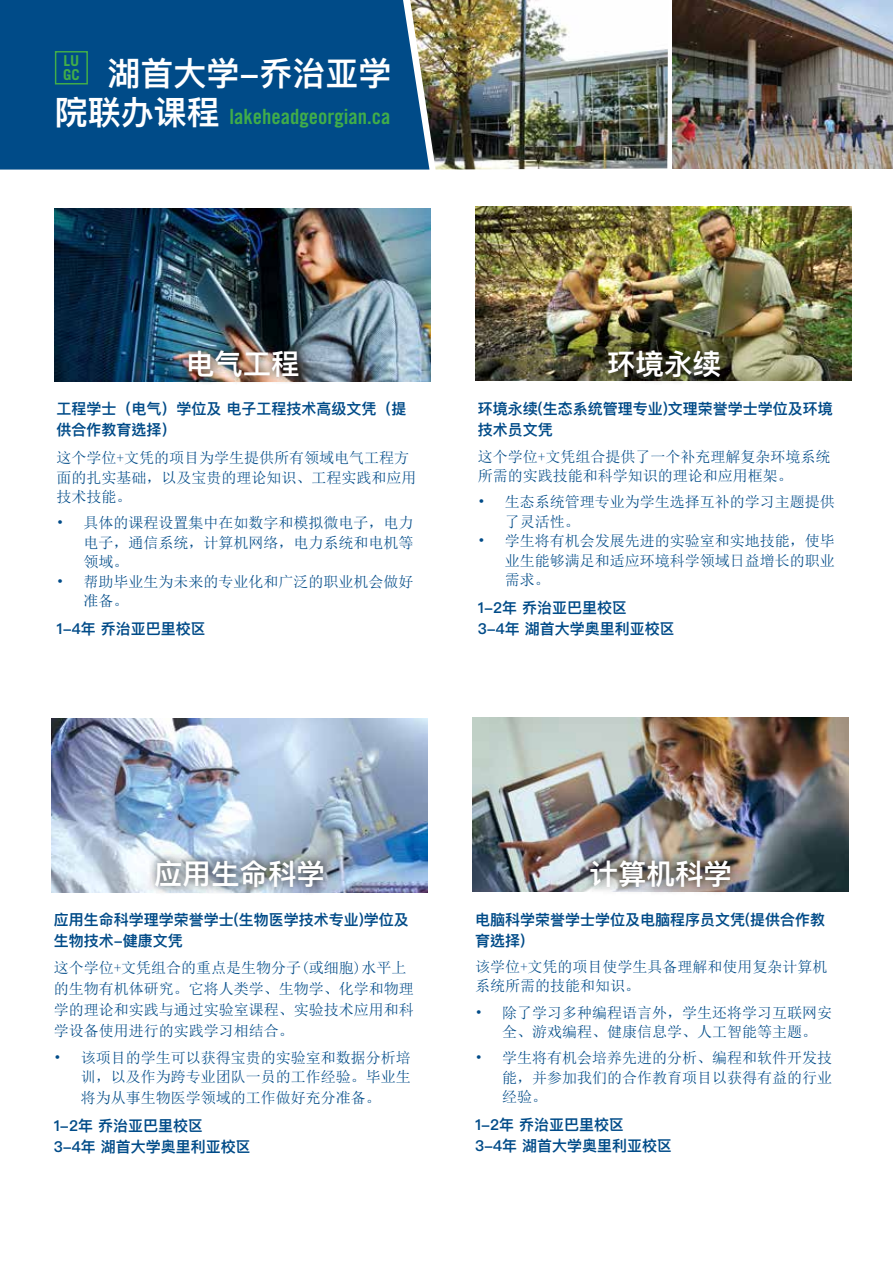
<style>
.page{position:relative;width:893px;height:1263px;background:#fff}
.page>*{position:absolute;margin:0;border:0;box-sizing:border-box;transform-origin:0 0}
.t1{font:600 33px "Ping Fang HK";color:#fff}
.t2{font:600 28.5px "Ping Fang HK";color:#fff}
.t3{font:21px "Trade Gothic LT Std Bd Cn 20";color:#41ad49}
.t4{font:15px/19.5px "Sim Sun";color:#004b88}
.t5{font:600 15px/21px "Ping Fang HK";color:#004b88}
.t6{font:700 15px "Trade Gothic LT Std";color:#41ad49}
.s1{font-family:"Trade Gothic LT Std";font-weight:700;font-size:15px;color:#41ad49}
.s2{font-family:"Ping Fang HK";font-weight:600;font-size:33px;color:#fff}
</style>
<div class="page">
<img style="left:429px;top:0;width:239px;height:170px">
<img style="left:673px;top:0;width:220px;height:168px">
<div style="left:0;top:0;width:429px;height:170px;background:#004b88"></div>
<div style="left:55px;top:51px;width:33px;height:34px;border:2px solid #41ad49"></div>
<img style="left:54px;top:208px;width:376px;height:174px">
<img style="left:52px;top:718px;width:375px;height:174px">
<img style="left:476px;top:207px;width:376px;height:174px">
<img style="left:473px;top:717px;width:376px;height:174px">
<div style="left:180px;top:341px;width:127px;height:44px;background:#000;opacity:.85"></div>
<div style="left:147px;top:851px;width:186px;height:45px;background:#000;opacity:.85"></div>
<div style="left:600px;top:341px;width:129px;height:45px;background:#000;opacity:.85"></div>
<div style="left:581px;top:851px;width:158px;height:45px;background:#000;opacity:.85"></div>
<p class="t6" style="left:63px;top:52px;width:17px">LU</p>
<h1 class="t1" style="left:63px;top:52px;width:330px"><span class="s1">GC</span> 湖首大学-乔治亚学</h1>
<h3 class="t3" style="left:55px;top:103px;width:337px"><span class="s2">院联办课程</span> lakeheadgeorgian.ca</h3>
<h2 class="t2" style="left:186px;top:346px;width:115px">电气工程</h2>
<p class="t5" style="left:57px;top:398px;width:351px">工程学士（电气）学位及 电子工程技术高级文凭（提供合作教育选择）</p>
<p class="t4" style="left:57px;top:448px;width:361px">这个学位+文凭的项目为学生提供所有领域电气工程方面的扎实基础，以及宝贵的理论知识、工程实践和应用技术技能。</p>
<p class="t4" style="left:84px;top:513px;width:331px;text-align:justify;text-indent:-27px">• 具体的课程设置集中在如数字和模拟微电子，电力电子，通信系统，计算机网络，电力系统和电机等领域。</p>
<p class="t4" style="left:84px;top:572px;width:331px;text-indent:-27px">• 帮助毕业生为未来的专业化和广泛的职业机会做好准备。</p>
<p class="t5" style="left:57px;top:618px;width:151px">1-4年 乔治亚巴里校区</p>
<h2 class="t2" style="left:607px;top:346px;width:115px">环境永续</h2>
<p class="t5" style="left:478px;top:398px;width:356px">环境永续(生态系统管理专业)文理荣誉学士学位及环境技术员文凭</p>
<p class="t4" style="left:478px;top:447px;width:354px">这个学位+文凭组合提供了一个补充理解复杂环境系统所需的实践技能和科学知识的理论和应用框架。</p>
<p class="t4" style="left:505px;top:492px;width:331px;text-indent:-27px">• 生态系统管理专业为学生选择互补的学习主题提供了灵活性。</p>
<p class="t4" style="left:505px;top:531px;width:331px;text-align:justify;text-indent:-27px">• 学生将有机会发展先进的实验室和实地技能，使毕业生能够满足和适应环境科学领域日益增长的职业需求。</p>
<p class="t5" style="left:478px;top:597px;width:199px">1-2年 乔治亚巴里校区<br>3-4年 湖首大学奥里利亚校区</p>
<h2 class="t2" style="left:154px;top:856px;width:172px">应用生命科学</h2>
<p class="t5" style="left:54px;top:909px;width:356px">应用生命科学理学荣誉学士(生物医学技术专业)学位及生物技术-健康文凭</p>
<p class="t4" style="left:54px;top:957px;width:361px;line-height:21px">这个学位+文凭组合的重点是生物分子(或细胞)水平上的生物有机体研究。它将人类学、生物学、化学和物理学的理论和实践与通过实验室课程、实验技术应用和科学设备使用进行的实践学习相结合。</p>
<p class="t4" style="left:54px;top:1047px;width:358px;text-align:right">• 该项目的学生可以获得宝贵的实验室和数据分析培训，以及作为跨专业团队一员的工作经验。毕业生</p>
<p class="t4" style="left:81px;top:1088px;width:301px">将为从事生物医学领域的工作做好充分准备。</p>
<p class="t5" style="left:54px;top:1115px;width:199px">1-2年 乔治亚巴里校区<br>3-4年 湖首大学奥里利亚校区</p>
<h2 class="t2" style="left:590px;top:856px;width:144px">计算机科学</h2>
<p class="t5" style="left:475px;top:909px;width:351px">电脑科学荣誉学士学位及电脑程序员文凭(提供合作教育选择)</p>
<p class="t4" style="left:475px;top:957px;width:354px">该学位+文凭的项目使学生具备理解和使用复杂计算机系统所需的技能和知识。</p>
<p class="t4" style="left:502px;top:1002px;width:331px;text-indent:-27px">• 除了学习多种编程语言外，学生还将学习互联网安全、游戏编程、健康信息学、人工智能等主题。</p>
<p class="t4" style="left:502px;top:1048px;width:331px;text-align:justify;text-indent:-27px">• 学生将有机会培养先进的分析、编程和软件开发技能，并参加我们的合作教育项目以获得有益的行业经验。</p>
<p class="t5" style="left:475px;top:1114px;width:199px">1-2年 乔治亚巴里校区<br>3-4年 湖首大学奥里利亚校区</p>
</div>
